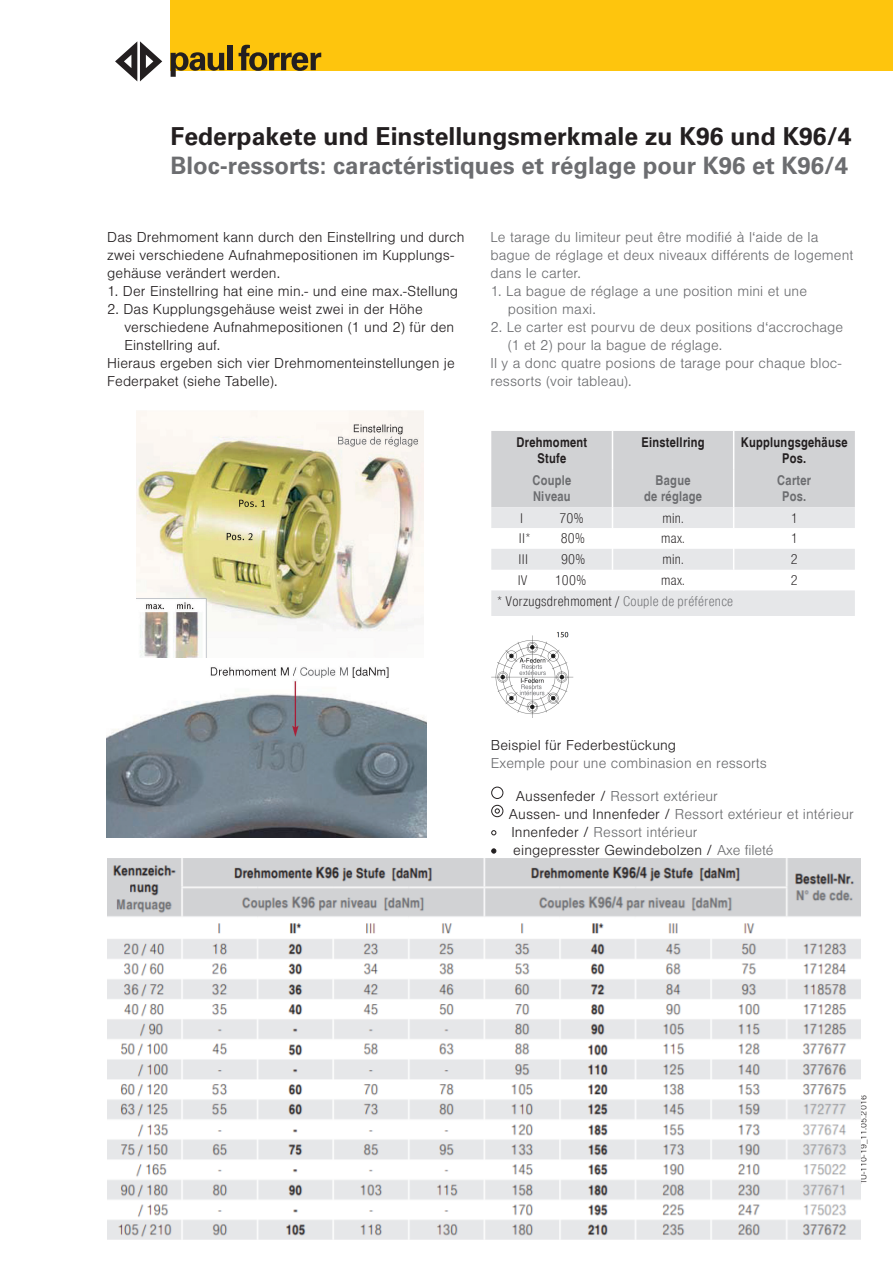
<style>
.page{position:relative;width:893px;height:1263px;background:#fff}
.page>*{position:absolute;margin:0;border:0;box-sizing:border-box;transform-origin:0 0}
.t1{font:700 24.75px "Univers LT Std";color:#231f20}
.t2{font:700 24px "Univers LT Std";color:#6c6d70}
.Fliesstext_DE{font:300 15px/18px "Nimbus San";letter-spacing:.005em;color:#231f20}
.Fliesstext_FR{font:300 15px/18px "Nimbus San";letter-spacing:.005em;color:#6c6d70}
.Fliesstext_DE-2{font:300 15px "Nimbus San";letter-spacing:.005em;color:#6c6d70}
.Tabelle_Text{font:300 condensed 13.5px "Nimbus Sans Global";letter-spacing:.02em;color:#231f20}
.Tabelle_Text-2{font:700 condensed 13.5px "Nimbus Sans Global";letter-spacing:.02em;color:#231f20}
.Tabelle_Text-3{font:700 condensed 13.5px/16.5px "Nimbus Sans Global";letter-spacing:.02em;color:#6c6d70;text-align:center}
.t3{font:300 9px "Nimbus San";color:#231f20}
.s1{color:#6c6d70}
.s2{color:#231f20}
</style>
<div class="page">
<div style="left:171px;top:0;width:722px;height:70px;background:#fec50d"></div>
<svg style="left:115px;top:41px;width:47px;height:40px"></svg>
<svg style="left:171px;top:52px;width:53px;height:25px"></svg>
<div style="left:227px;top:45px;width:5px;height:25px;background:#231f20"></div>
<svg style="left:239px;top:45px;width:82px;height:26px"></svg>
<svg style="left:491px;top:431px;width:364px;height:185px"></svg>
<div style="left:491px;top:787px;width:12px;height:12px;border:1px solid #231f20;border-radius:50%"></div>
<div style="left:491px;top:805px;width:12px;height:12px;border:1px solid #231f20;border-radius:50%"></div>
<svg style="left:495px;top:808px;width:5px;height:5px"></svg>
<svg style="left:491px;top:830px;width:5px;height:5px"></svg>
<svg style="left:491px;top:848px;width:5px;height:5px"></svg>
<img style="left:107px;top:667px;width:319px;height:170px">
<img style="left:136px;top:410px;width:287px;height:247px">
<img style="left:108px;top:859px;width:752px;height:381px">
<img style="left:491px;top:631px;width:83px;height:86px">
<p class="t1" style="left:171px;top:122px;width:682px">Federpakete und Einstellungsmerkmale zu K96 und K96/4</p>
<p class="t2" style="left:171px;top:151px;width:679px">Bloc-ressorts: caractéristiques et réglage pour K96 et K96/4</p>
<p class="Fliesstext_DE" style="left:107px;top:229px;width:359px">Das Drehmoment kann durch den Einstellring und durch zwei verschiedene Aufnahmepositionen im Kupplungs&shy;gehäuse verändert werden.</p>
<p class="Fliesstext_DE" style="left:107px;top:283px;width:352px">1. Der Einstellring hat eine min.- und eine max.-Stellung</p>
<p class="Fliesstext_DE" style="left:125px;top:301px;width:331px;text-indent:-17px">2. Das Kupplungsgehäuse weist zwei in der Höhe verschiedene Aufnahmepositionen (1 und 2) für den<br>Einstellring auf.</p>
<p class="Fliesstext_DE" style="left:107px;top:355px;width:349px">Hieraus ergeben sich vier Drehmomenteinstellungen je<br>Federpaket (siehe Tabelle).</p>
<p class="Fliesstext_FR" style="left:490px;top:229px;width:364px">Le tarage du limiteur peut être modifié à l‘aide de la bague de réglage et deux niveaux différents de logement dans le carter.</p>
<p class="Fliesstext_FR" style="left:508px;top:283px;width:301px;text-indent:-17px">1. La bague de réglage a une position mini et une position maxi.</p>
<p class="Fliesstext_FR" style="left:508px;top:319px;width:337px;text-indent:-17px">2. Le carter est pourvu de deux positions d‘accrochage (1 et 2) pour la bague de réglage.</p>
<p class="Fliesstext_FR" style="left:490px;top:355px;width:353px">Il y a donc quatre posions de tarage pour chaque bloc&shy;ressorts (voir tableau).</p>
<p class="Tabelle_Text-2" style="left:517px;top:431px;width:72px">Drehmoment</p>
<p class="Tabelle_Text-2" style="left:537px;top:448px;width:30px">Stufe</p>
<p class="Tabelle_Text-3" style="left:532px;top:472px;width:40px">Couple</p>
<p class="Tabelle_Text-3" style="left:533px;top:488px;width:39px">Niveau</p>
<p class="Tabelle_Text-2" style="left:641px;top:431px;width:65px">Einstellring</p>
<p class="Tabelle_Text-2" style="left:741px;top:431px;width:108px">Kupplungsgehäuse</p>
<p class="Tabelle_Text-2" style="left:782px;top:448px;width:26px">Pos.</p>
<p class="Tabelle_Text-3" style="left:644px;top:472px;width:59px">Bague<br>de réglage</p>
<p class="Tabelle_Text-3" style="left:777px;top:472px;width:35px">Carter</p>
<p class="Tabelle_Text-3" style="left:782px;top:488px;width:26px">Pos.</p>
<p class="Tabelle_Text" style="left:520px;top:507px;width:4px">I</p>
<p class="Tabelle_Text" style="left:559px;top:507px;width:26px">70%</p>
<p class="Tabelle_Text" style="left:662px;top:507px;width:23px">min.</p>
<p class="Tabelle_Text" style="left:791px;top:507px;width:8px">1</p>
<p class="Tabelle_Text" style="left:519px;top:528px;width:13px">II*</p>
<p class="Tabelle_Text" style="left:561px;top:528px;width:26px">80%</p>
<p class="Tabelle_Text" style="left:661px;top:528px;width:25px">max.</p>
<p class="Tabelle_Text" style="left:791px;top:528px;width:8px">1</p>
<p class="Tabelle_Text" style="left:518px;top:549px;width:11px">III</p>
<p class="Tabelle_Text" style="left:561px;top:549px;width:26px">90%</p>
<p class="Tabelle_Text" style="left:662px;top:549px;width:23px">min.</p>
<p class="Tabelle_Text" style="left:791px;top:549px;width:8px">2</p>
<p class="Tabelle_Text" style="left:518px;top:570px;width:11px">IV</p>
<p class="Tabelle_Text" style="left:555px;top:570px;width:33px">100%</p>
<p class="Tabelle_Text" style="left:661px;top:570px;width:25px">max.</p>
<p class="Tabelle_Text" style="left:791px;top:570px;width:8px">2</p>
<p class="Tabelle_Text" style="left:497px;top:591px;width:237px">* Vorzugsdrehmoment / <span class="s1">Couple de préférence</span></p>
<p class="Fliesstext_FR" style="left:491px;top:737px;width:277px"><span class="s2">Beispiel für Federbestückung<br></span>Exemple pour une combinasion en ressorts</p>
<p class="Fliesstext_DE-2" style="left:516px;top:788px;width:204px"><span class="s2">Aussenfeder /</span> Ressort extérieur</p>
<p class="Fliesstext_DE-2" style="left:509px;top:806px;width:347px"><span class="s2">Aussen- und Innenfeder /</span> Ressort extérieur et intérieur</p>
<p class="Fliesstext_DE-2" style="left:511px;top:824px;width:188px"><span class="s2">Innenfeder /</span> Ressort intérieur</p>
<p class="Fliesstext_DE" style="left:513px;top:841px;width:262px">eingepresster Gewindebolzen / <span class="s1">Axe fileté</span></p>
<p class="t3" style="left:859px;top:1184px;width:90px;rotate:-90deg">TU-110-19_11.05.2016</p>
</div>
